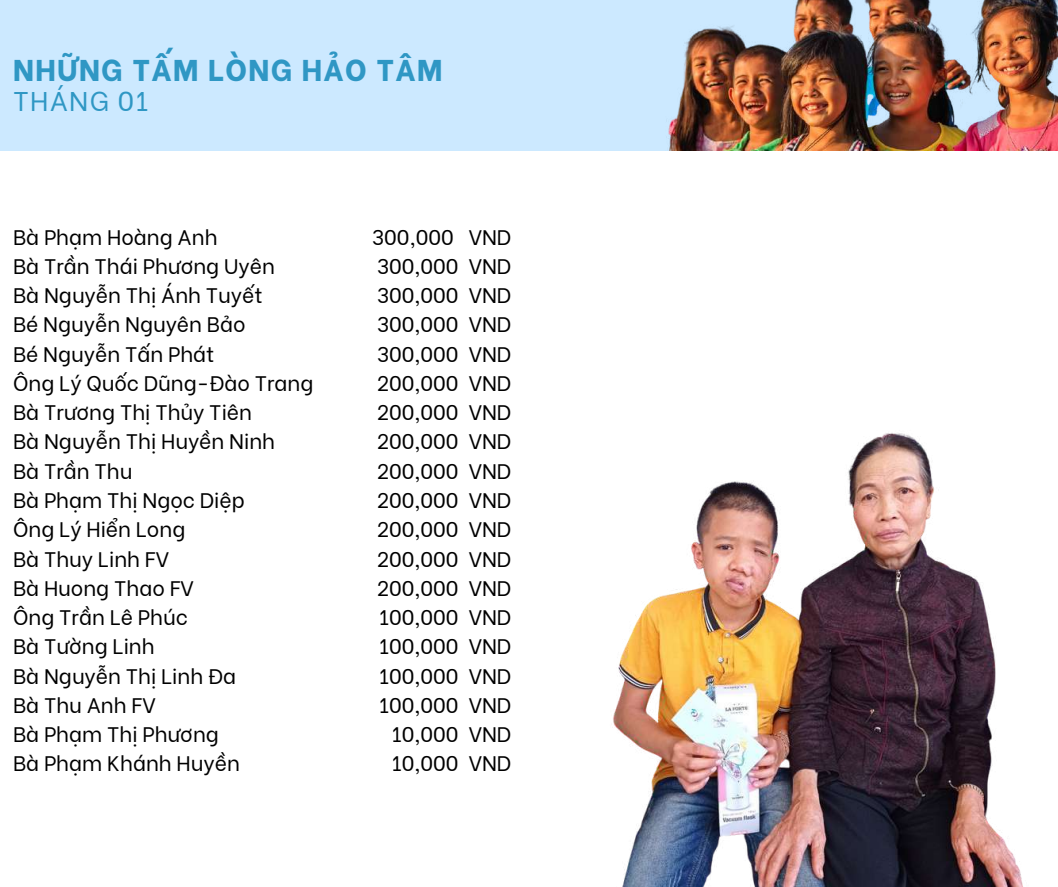
<style>
.page{position:relative;width:1058px;height:887px;background:#fff}
.page>*{position:absolute;margin:0;border:0;box-sizing:border-box;transform-origin:0 0}
.t1{font:800 30px "Be Vietnam";letter-spacing:.045em;color:#2f97c4}
.t2{font:27px "Be Vietnam";letter-spacing:.045em;color:#2f97c4}
.t3{font:21px/29.2px "Be Vietnam";color:#000}
</style>
<div class="page">
<div style="left:0;top:0;width:1057px;height:151px;background:#cce9ff"></div>
<img style="left:668px;top:0;width:390px;height:151px">
<img style="left:613px;top:433px;width:410px;height:453px">
<h1 class="t1" style="left:13px;top:46px;width:431px">NHỮNG TẤM LÒNG HẢO TÂM</h1>
<p class="t2" style="left:13px;top:78px;width:137px">THÁNG 01</p>
<p class="t3" style="left:13px;top:220px;width:302px">Bà Phạm Hoàng Anh<br>Bà Trần Thái Phương Uyên<br>Bà Nguyễn Thị Ánh Tuyết<br>Bé Nguyễn Nguyên Bảo<br>Bé Nguyễn Tấn Phát<br>Ông Lý Quốc Dũng-Đào Trang<br>Bà Trương Thị Thủy Tiên<br>Bà Nguyễn Thị Huyền Ninh<br>Bà Trần Thu<br>Bà Phạm Thị Ngọc Diệp<br>Ông Lý Hiển Long<br>Bà Thuy Linh FV<br>Bà Huong Thao FV<br>Ông Trần Lê Phúc<br>Bà Tường Linh<br>Bà Nguyễn Thị Linh Đa<br>Bà Thu Anh FV<br>Bà Phạm Thị Phương<br>Bà Phạm Khánh Huyền</p>
<p class="t3" style="left:469px;top:220px;width:44px;text-align:justify">VND VND VND VND VND VND VND VND VND VND VND VND VND VND VND VND VND VND VND</p>
<p class="t3" style="left:372px;top:220px;width:88px;text-align:right">300,000<br>300,000<br>300,000<br>300,000<br>300,000<br>200,000<br>200,000<br>200,000<br>200,000<br>200,000<br>200,000<br>200,000<br>200,000<br>100,000<br>100,000<br>100,000<br>100,000<br>10,000<br>10,000</p>
</div>
